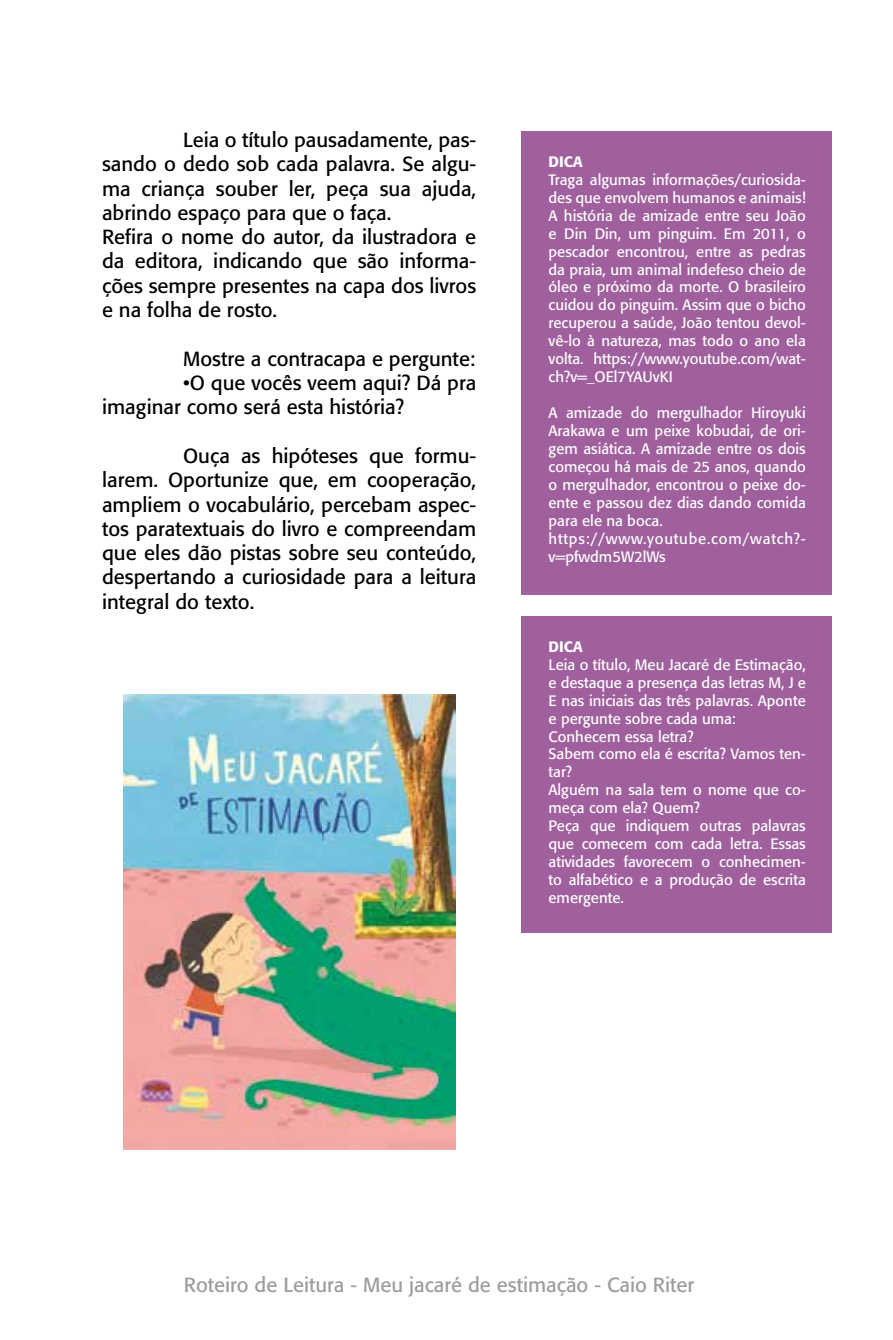
<style>
.page{position:relative;width:893px;height:1340px;background:#fff}
.page>*{position:absolute;margin:0;border:0;box-sizing:border-box;transform-origin:0 0}
.t1{font:20.25px/24.3px "Formata";color:#000}
.t2{font:20.25px "Formata";color:#9d9d9c}
.t3{font:14.85px/18px "Formata";color:#fff}
.t4{font:500 14.85px "Formata";color:#fff}
</style>
<div class="page">
<div style="left:521px;top:131px;width:310px;height:463px;background:#9f609d"></div>
<div style="left:521px;top:615px;width:310px;height:317px;background:#9f609d"></div>
<img style="left:123px;top:694px;width:332px;height:455px">
<p class="t1" style="left:102px;top:127px;width:376px;text-indent:81px">Leia o título pausadamente, pas&shy;sando o dedo sob cada palavra. Se algu&shy;ma criança souber ler, peça sua ajuda, abrindo espaço para que o faça.<br>Refira o nome do autor, da ilustradora e da editora, indicando que são informa&shy;ções sempre presentes na capa dos livros e na folha de rosto.</p>
<h1 class="t1" style="left:183px;top:346px;width:294px">Mostre a contracapa e pergunte:</h1>
<h1 class="t1" style="left:102px;top:370px;width:376px;text-indent:81px">•O que vocês veem aqui? Dá pra imaginar como será esta história?</h1>
<p class="t1" style="left:102px;top:443px;width:376px;text-align:justify;text-indent:81px">Ouça as hipóteses que formu&shy;larem. Oportunize que, em cooperação, ampliem o vocabulário, percebam aspec&shy;tos paratextuais do livro e compreendam que eles dão pistas sobre seu conteúdo, despertando a curiosidade para a leitura integral do texto.</p>
<p class="t4" style="left:549px;top:152px;width:36px">DICA</p>
<p class="t3" style="left:549px;top:171px;width:259px;text-align:justify">Traga algumas informações/curiosida&shy;des que envolvem humanos e animais!<br>A história de amizade entre seu João e Din Din, um pinguim. Em 2011, o pescador encontrou, entre as pedras da praia, um animal indefeso cheio de óleo e próximo da morte. O brasileiro cuidou do pinguim. Assim que o bicho recuperou a saúde, João tentou devol&shy;vê-lo à natureza, mas todo o ano ela volta. https://www.youtube.com/wat&shy;ch?v=_OEl7YAUvKI</p>
<p class="t3" style="left:549px;top:404px;width:259px">A amizade do mergulhador Hiroyuki<br>Arakawa e um peixe kobudai, de ori&shy;gem asiática. A amizade entre os dois começou há mais de 25 anos, quando o mergulhador, encontrou o peixe do&shy;ente e passou dez dias dando comida para ele na boca. https://www.youtube.com/watch?- v=pfwdm5W2lWs</p>
<p class="t4" style="left:549px;top:637px;width:36px">DICA</p>
<p class="t3" style="left:549px;top:655px;width:259px">Leia o título, Meu Jacaré de Estimação, e destaque a presença das letras M, J e<br>E nas iniciais das três palavras. Aponte e pergunte sobre cada uma:<br>Conhecem essa letra?<br>Sabem como ela é escrita? Vamos ten&shy;tar?<br>Alguém na sala tem o nome que co&shy;meça com ela? Quem?<br>Peça que indiquem outras palavras que comecem com cada letra. Essas atividades favorecem o conhecimen&shy;to alfabético e a produção de escrita emergente.</p>
<h1 class="t2" style="left:184px;top:1272px;width:512px">Roteiro de Leitura - Meu jacaré de estimação - Caio Riter</h1>
</div>
